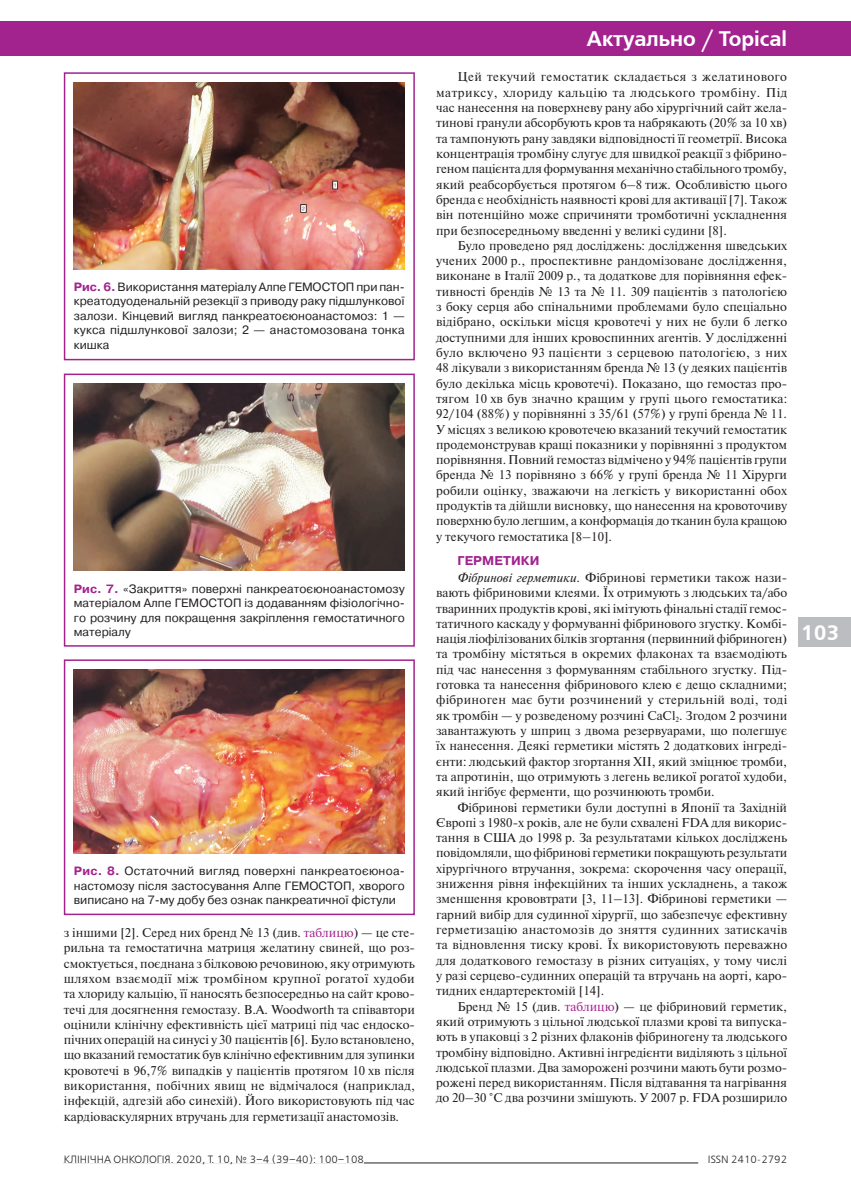
<style>
.page{position:relative;width:851px;height:1204px;background:#fff}
.page>*{position:absolute;margin:0;border:0;box-sizing:border-box;transform-origin:0 0}
.t1{font:700 21px "Free Set C";color:#fff}
.Текст{font:12.75px/15.3px "Newton";color:#231f20;text-align:justify}
.Заголовок{font:700 12.75px "Pragmatica";letter-spacing:.01em;color:#a2238e}
.Рисунок{font:12px/14.4px "Pragmatica";color:#231f20;text-align:justify}
.t2{font:10.5px "Free Set C";color:#231f20}
.s1{font-weight:700;color:#a2238e}
.s2{color:#a2238e}
.s3{font-style:italic}
</style>
<div class="page">
<div style="left:0;top:21px;width:850px;height:34px;background:#a2238e"></div>
<div style="left:819px;top:617px;width:31px;height:29px;background:#bcbdc0"></div>
<div style="left:797px;top:617px;width:45px;height:29px;background:#bcbdc0"></div>
<hr style="left:64px;top:1162px;width:634px;height:1px;background:#231f20">
<div style="left:64px;top:1154px;width:300px;height:9px;background:#fff"></div>
<img style="left:74px;top:82px;width:331px;height:187px">
<div style="left:64px;top:72px;width:351px;height:288px;border:2px solid #a2238e"></div>
<img style="left:74px;top:383px;width:331px;height:188px">
<div style="left:64px;top:373px;width:351px;height:273px;border:2px solid #a2238e"></div>
<img style="left:74px;top:669px;width:331px;height:184px">
<div style="left:64px;top:659px;width:351px;height:256px;border:2px solid #a2238e"></div>
<h1 class="t1" style="left:419px;top:27px;width:369px">Оригінальні статті / Original Articles</h1>
<h1 class="t1" style="left:586px;top:27px;width:202px">Актуально / Topical</h1>
<p class="Рисунок" style="left:74px;top:280px;width:332px"><span class="s1">Рис. 6.</span> Використання матеріалу Алпе ГЕМОСТОП при пан&shy;креатодуоденальній резекції з приводу раку підшлункової залози. Кінцевий вигляд панкреатоєюноанастомоз: 1 — кукса підшлункової залози; 2 — анастомозована тонка кишка</p>
<p class="Рисунок" style="left:74px;top:581px;width:332px"><span class="s1">Рис. 7.</span> «Закриття» поверхні панкреатоєюноанастомозу матеріалом Алпе ГЕМОСТОП із додаванням фізіологічно&shy;го розчину для покращення закріплення гемостатичного матеріалу</p>
<p class="Рисунок" style="left:74px;top:864px;width:332px"><span class="s1">Рис. 8.</span> Остаточний вигляд поверхні панкреатоєюноа&shy;настомозу після застосування Алпе ГЕМОСТОП, хворого виписано на 7-му добу без ознак панкреатичної фістули</p>
<p class="Текст" style="left:64px;top:924px;width:352px">з іншими [2]. Серед них бренд № 13 (див. <span class="s2">таблицю</span>) — це сте&shy;рильна та гемостатична матриця желатину свиней, що роз&shy;смоктується, поєднана з білковою речовиною, яку отримують шляхом взаємодії між тромбіном крупної рогатої худоби та хлориду кальцію, її наносять безпосередньо на сайт крово&shy;течі для досягнення гемостазу. B.А. Woodworth та співавтори оцінили клінічну ефективність цієї матриці під час ендоско&shy;пічних операцій на синусі у 30 пацієнтів [6]. Було встановлено, що вказаний гемостатик був клінічно ефективним для зупинки кровотечі в 96,7% випадків у пацієнтів протягом 10 хв після використання, побічних явищ не відмічалося (наприклад, інфекцій, адгезій або синехій). Його використовують під час кардіоваскулярних втручань для герметизації анастомозів.</p>
<p class="Текст" style="left:436px;top:69px;width:352px;text-indent:21px">Цей текучий гемостатик складається з желатинового матриксу, хлориду кальцію та людського тромбіну. Під час нанесення на поверхневу рану або хірургічний сайт жела&shy;тинові гранули абсорбують кров та набрякають (20% за 10 хв) та тампонують рану завдяки відповідності її геометрії. Висока концентрація тромбіну слугує для швидкої реакції з фібрино&shy;геном пацієнта для формування механічно стабільного тромбу, який реабсорбується протягом 6–8 тиж. Особливістю цього бренда є необхідність наявності крові для активації [7]. Також він потенційно може спричиняти тромботичні ускладнення при безпосередньому введенні у великі судини [8].</p>
<p class="Текст" style="left:436px;top:237px;width:352px;text-indent:21px">Було проведено ряд досліджень: дослідження шведських учених 2000 р., проспективне рандомізоване дослідження, виконане в Італії 2009 р., та додаткове для порівняння ефек&shy;тивності брендів № 13 та № 11. 309 пацієнтів з патологією з боку серця або спінальними проблемами було спеціально відібрано, оскільки місця кровотечі у них не були б легко доступними для інших кровоспинних агентів. У дослідженні було включено 93 пацієнти з серцевою патологією, з них 48 лікували з використанням бренда № 13 (у деяких пацієнтів було декілька місць кровотечі). Показано, що гемостаз про&shy;тягом 10 хв був значно кращим у групі цього гемостатика:<br>92/104 (88%) у порівнянні з 35/61 (57%) у групі бренда № 11.<br>У місцях з великою кровотечею вказаний текучий гемостатик продемонстрував кращі показники у порівнянні з продуктом порівняння. Повний гемостаз відмічено у 94% пацієнтів групи бренда № 13 порівняно з 66% у групі бренда № 11 Хірурги робили оцінку, зважаючи на легкість у використанні обох продуктів та дійшли висновку, що нанесення на кровоточиву поверхню було легшим, а конформація до тканин була кращою у текучого гемостатика [8–10].</p>
<p class="Заголовок" style="left:457px;top:552px;width:83px">ГЕРМЕТИКИ</p>
<p class="Текст" style="left:436px;top:569px;width:352px;text-indent:21px"><span class="s3">Фібринові герметики.</span> Фібринові герметики також нази&shy;вають фібриновими клеями. Їх отримують з людських та/або тваринних продуктів крові, які імітують фінальні стадії гемос&shy;татичного каскаду у формуванні фібринового згустку. Комбі&shy;нація ліофілізованих білків згортання (первинний фібриноген) та тромбіну містяться в окремих флаконах та взаємодіють під час нанесення з формуванням стабільного згустку. Під&shy;готовка та нанесення фібринового клею є дещо складними; фібриноген має бути розчинений у стерильній воді, тоді як тромбін — у розведеному розчині CaCl<sub>2</sub>. Згодом 2 розчини завантажують у шприц з двома резервуарами, що полегшує їх нанесення. Деякі герметики містять 2 додаткових інгреді&shy;єнти: людський фактор згортання XII, який зміцнює тромби, та апротинін, що отримують з легень великої рогатої худоби, який інгібує ферменти, що розчинюють тромби.</p>
<p class="Текст" style="left:436px;top:799px;width:353px;text-indent:21px">Фібринові герметики були доступні в Японії та Західній Європі з 1980-х років, але не були схвалені FDA для викорис&shy;тання в США до 1998 р. За результатами кількох досліджень повідомляли, що фібринові герметики покращують результати хірургічного втручання, зокрема: скорочення часу операції, зниження рівня інфекційних та інших ускладнень, а також зменшення крововтрати [3, 11–13]. Фібринові герметики — гарний вибір для судинної хірургії, що забезпечує ефективну герметизацію анастомозів до зняття судинних затискачів та відновлення тиску крові. Їх використовують переважно для додаткового гемостазу в різних ситуаціях, у тому числі у разі серцево-судинних операцій та втручань на аорті, каро&shy;тидних ендартеректомій [14].</p>
<p class="Текст" style="left:436px;top:998px;width:352px;text-indent:21px">Бренд № 15 (див. <span class="s2">таблицю</span>) — це фібриновий герметик, який отримують з цільної людської плазми крові та випуска&shy;ють в упаковці з 2 різних флаконів фібриногену та людського тромбіну відповідно. Активні інгредієнти виділяють з цільної людської плазми. Два заморожені розчини мають бути розмо&shy;рожені перед використанням. Після відтавання та нагрівання до 20–30 ◦С два розчини змішують. У 2007 р. FDA розширило</p>
<p class="t2" style="left:64px;top:1153px;width:301px">КЛІНІЧНА ОНКОЛОГІЯ. 2020, Т. 10, № 3–4 (39–40): 100–108</p>
<p class="t2" style="left:707px;top:1153px;width:81px">ISSN 2410-2792</p>
<h1 class="t1" style="left:800px;top:620px;width:40px">103</h1>
</div>
